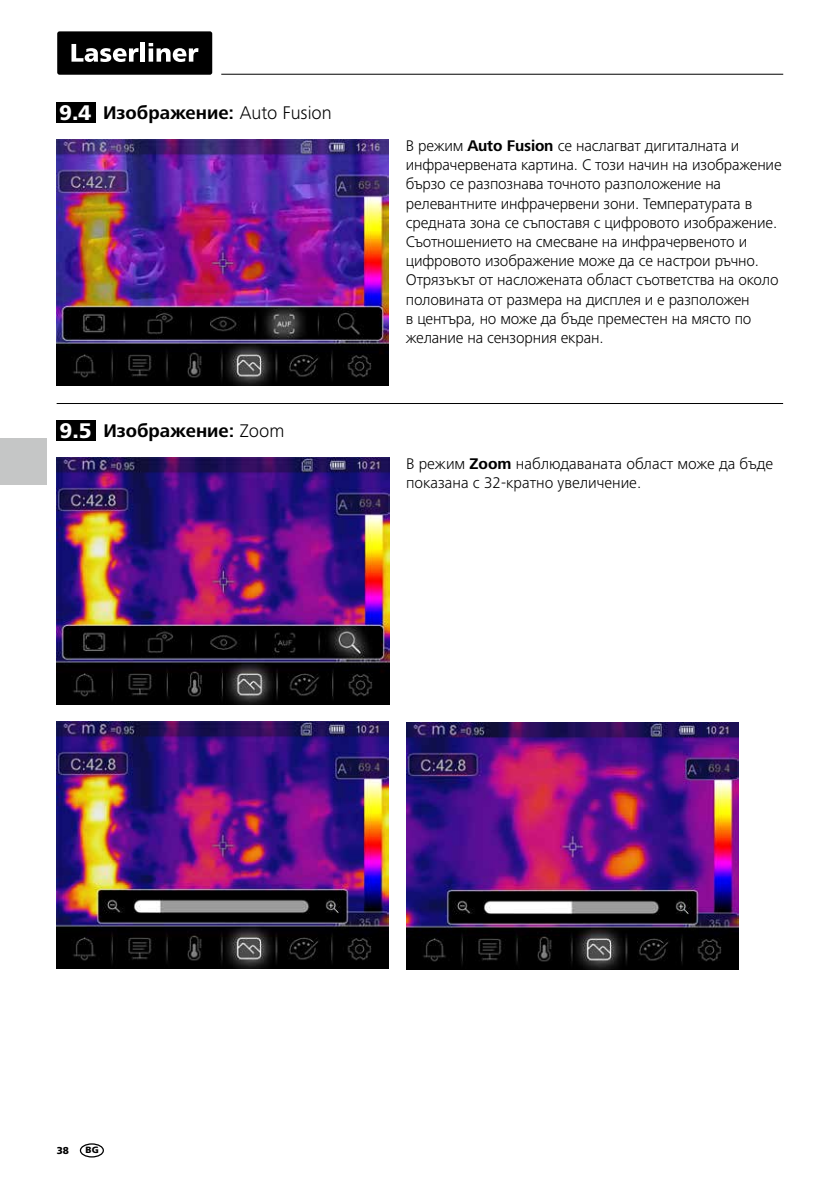
<style>
.page{position:relative;width:840px;height:1191px;background:#fff}
.page>*{position:absolute;margin:0;border:0;box-sizing:border-box;transform-origin:0 0}
.t1{font:900 21px "Frutiger LT Com";color:#fff}
.t2{font:700 19px "Frutiger Next LTW1 G";color:#000}
.t3{font:300 16px/19.2px "Frutiger Next LTW1 G";letter-spacing:-.01em;color:#000}
.t4{font:900 10px "Frutiger LT Com";color:#000}
.t5{font:900 9px "Frutiger LT Com";color:#000}
.s1{font-weight:300}
.s2{font-weight:700}
</style>
<div class="page">
<hr style="left:221px;top:74px;width:561px;height:1px;background:#000">
<div style="left:57px;top:31px;width:155px;height:44px;background:#000;border-radius:2px"></div>
<svg style="left:71px;top:44px;width:67px;height:18px"></svg>
<hr style="left:141px;top:43px;width:4px;height:19px;background:#fff">
<svg style="left:148px;top:43px;width:50px;height:19px"></svg>
<div style="left:0;top:438px;width:46px;height:47px;background:#c5c6c6"></div>
<div style="left:80px;top:1143px;width:24px;height:14px;border:1px solid #000;border-radius:50%"></div>
<div style="left:57px;top:102px;width:39px;height:20px;background:#000"></div>
<img style="left:57px;top:139px;width:331px;height:247px">
<hr style="left:57px;top:403px;width:725px;height:1px;background:#000">
<div style="left:57px;top:420px;width:39px;height:20px;background:#000"></div>
<img style="left:57px;top:458px;width:332px;height:246px">
<img style="left:57px;top:721px;width:331px;height:247px">
<img style="left:406px;top:722px;width:332px;height:247px">
<h1 class="t1" style="left:59px;top:100px;width:34px">9.4</h1>
<p class="t2" style="left:103px;top:101px;width:230px">Изображение: <span class="s1">Auto Fusion</span></p>
<h1 class="t1" style="left:59px;top:418px;width:34px">9.5</h1>
<p class="t2" style="left:103px;top:419px;width:183px">Изображение: <span class="s1">Zoom</span></p>
<p class="t3" style="left:405px;top:136px;width:377px">В режим <span class="s2">Auto Fusion</span> се наслагват дигиталната и инфрачервената картина. С този начин на изображение бързо се разпознава точното разположение на релевантните инфрачервени зони. Температурата в средната зона се съпоставя с цифровото изображение.<br>Съотношението на смесване на инфрачервеното и цифровото изображение може да се настрои ръчно.<br>Отрязъкът от насложената област съответства на около половината от размера на дисплея и е разположен<br>в центъра, но може да бъде преместен на място по желание на сензорния екран.</p>
<p class="t3" style="left:406px;top:454px;width:368px">В режим <span class="s2">Zoom</span> наблюдаваната област може да бъде показана с 32-кратно увеличение.</p>
<p class="t4" style="left:57px;top:1144px;width:14px">38</p>
<p class="t5" style="left:86px;top:1144px;width:15px">BG</p>
</div>
